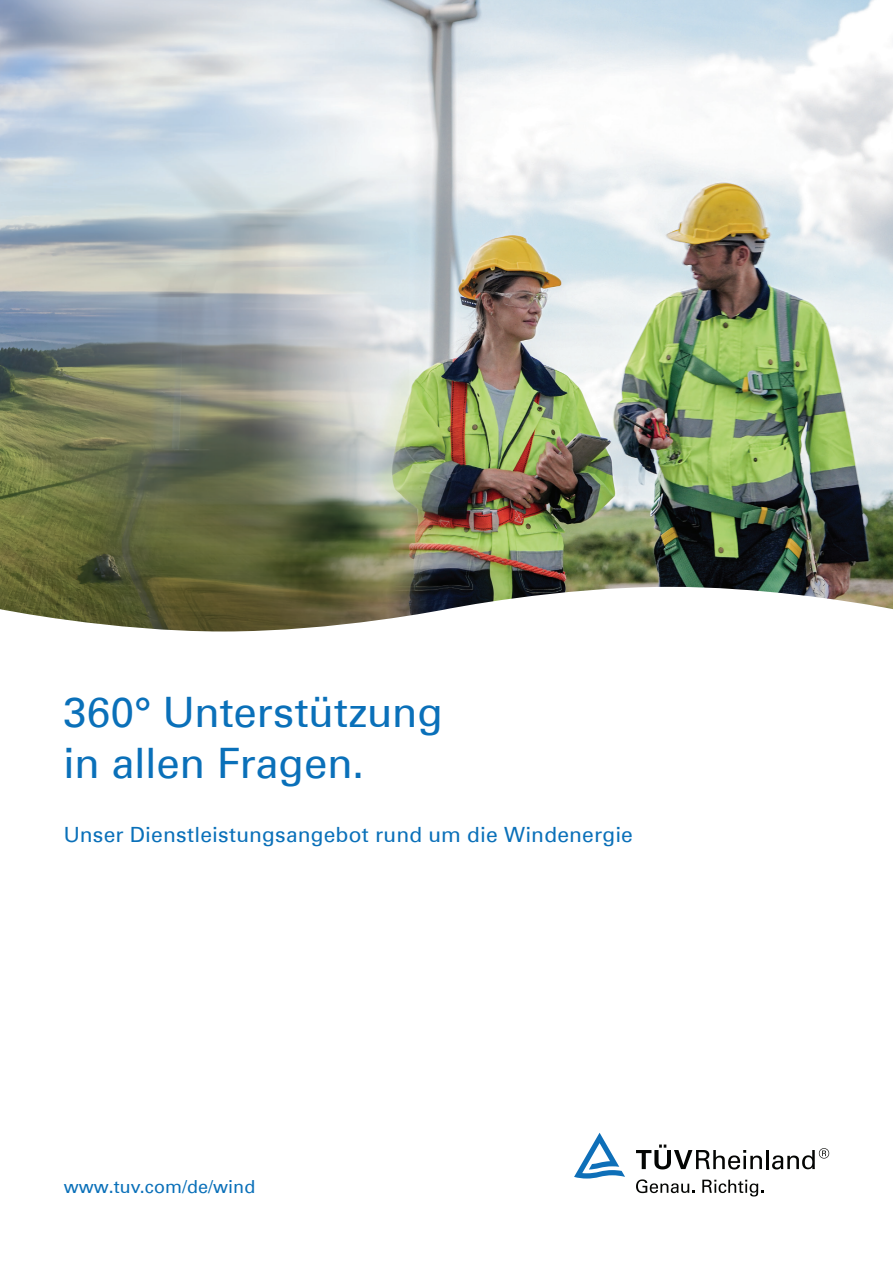
<style>
.page{position:relative;width:893px;height:1263px;background:#fff}
.page>*{position:absolute;margin:0;border:0;box-sizing:border-box;transform-origin:0 0}
.t1{font:42px/51px "Univers Com 55 Roman";letter-spacing:-.005em;color:#0a70b9}
.t2{font:21px "Univers Com 55 Roman";letter-spacing:.01em;color:#0a70b9}
.t3{font:18px "Univers Com 55 Roman";color:#0a70b9}
</style>
<div class="page">
<img style="left:0;top:0;width:893px;height:631px">
<svg style="left:636px;top:1144px;width:126px;height:25px"></svg>
<hr style="left:766px;top:1150px;width:3px;height:19px;background:#040503">
<svg style="left:772px;top:1148px;width:57px;height:21px"></svg>
<svg style="left:636px;top:1179px;width:58px;height:14px"></svg>
<svg style="left:702px;top:1180px;width:61px;height:16px"></svg>
<svg style="left:574px;top:1133px;width:51px;height:45px"></svg>
<h1 class="t1" style="left:63px;top:687px;width:381px">360° Unterstützung in allen Fragen.</h1>
<p class="t2" style="left:64px;top:822px;width:571px">Unser Dienstleistungsangebot rund um die Windenergie</p>
<p class="t3" style="left:64px;top:1175px;width:193px">www.tuv.com/de/wind</p>
</div>
